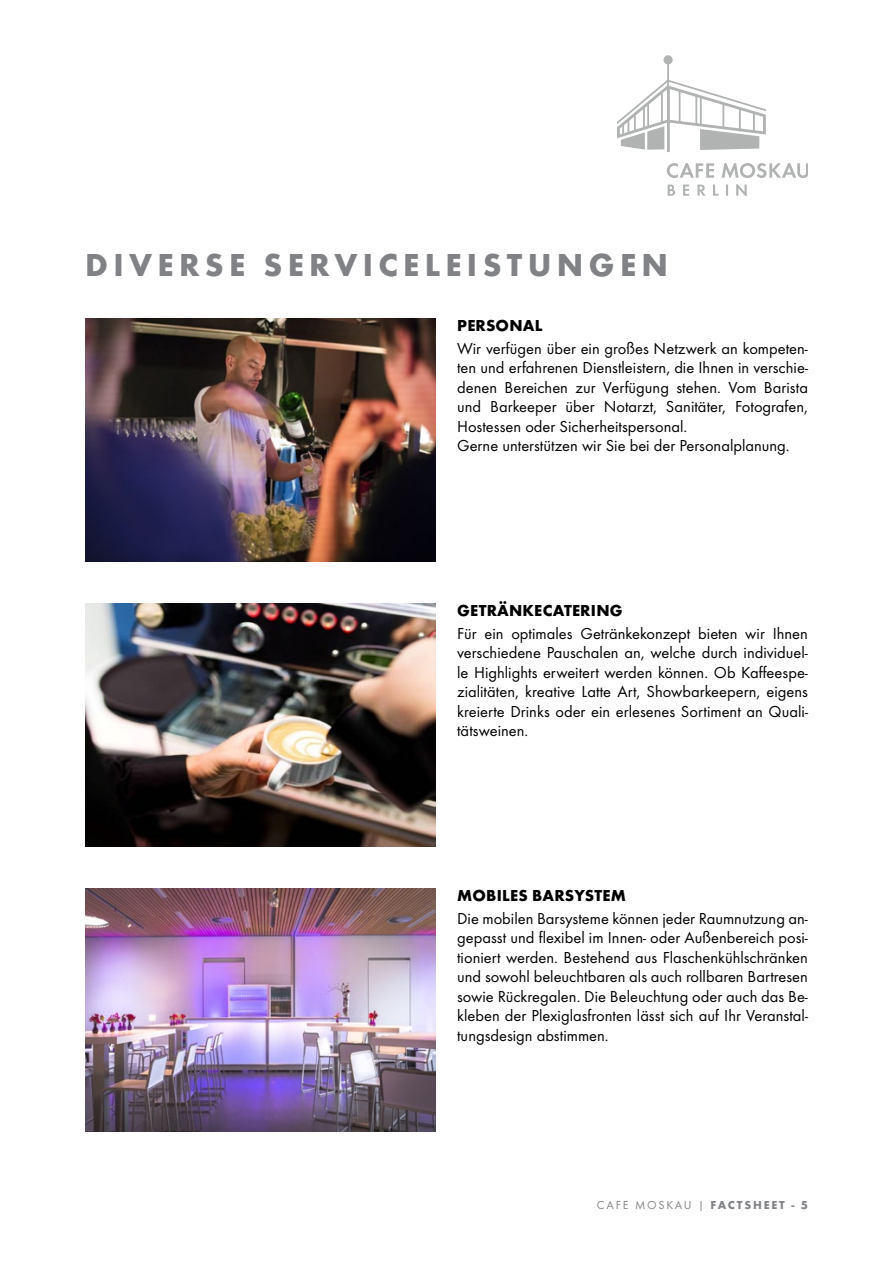
<style>
.page{position:relative;width:893px;height:1263px;background:#fff}
.page>*{position:absolute;margin:0;border:0;box-sizing:border-box;transform-origin:0 0}
.t1{font:700 33px "Function Pro";letter-spacing:.16em;color:#808285}
.t2{font:16.5px/19.5px "Function Pro";color:#000;text-align:justify}
.t3{font:700 16.5px "Function Pro";letter-spacing:.01em;color:#000}
.t4{font:700 12px "Function Pro";color:#828487}
.t5{font:12px "Function Pro";color:#828487}
.s1{font-weight:400}
</style>
<div class="page">
<svg style="left:667px;top:163px;width:141px;height:15px"></svg>
<svg style="left:668px;top:184px;width:79px;height:11px"></svg>
<hr style="left:667px;top:62px;width:2px;height:27px;background:#b1b3b3">
<div style="left:663px;top:55px;width:10px;height:9px;background:#b1b3b3;border-radius:50%"></div>
<hr style="left:667px;top:88px;width:3px;height:64px;background:#b1b3b3">
<svg style="left:617px;top:80px;width:149px;height:70px"></svg>
<img style="left:85px;top:889px;width:351px;height:242px">
<img style="left:86px;top:604px;width:350px;height:242px">
<img style="left:85px;top:319px;width:351px;height:242px">
<h1 class="t1" style="left:85px;top:245px;width:302px">DIVERSE SERVICELEISTUNGEN</h1>
<p class="t3" style="left:457px;top:316px;width:22px">PERSONAL</p>
<p class="t2" style="left:457px;top:339px;width:352px;text-align:left">Wir verfügen über ein großes Netzwerk an kompeten&shy;ten und erfahrenen Dienstleistern, die Ihnen in verschie&shy;denen Bereichen zur Verfügung stehen. Vom Barista und Barkeeper über Notarzt, Sanitäter, Fotografen, Hostessen oder Sicherheitspersonal.<br>Gerne unterstützen wir Sie bei der Personalplanung.</p>
<p class="t3" style="left:457px;top:601px;width:11px">GETR</p>
<p class="t3" style="left:497px;top:601px;width:24px">ÄNKE</p>
<p class="t3" style="left:543px;top:601px;width:22px">CATERING</p>
<p class="t2" style="left:457px;top:624px;width:352px">Für ein optimales Getränkekonzept bieten wir Ihnen verschiedene Pauschalen an, welche durch individuel&shy;le Highlights erweitert werden können. Ob Kaffeespe&shy;zialitäten, kreative Latte Art, Showbarkeepern, eigens kreierte Drinks oder ein erlesenes Sortiment an Quali&shy;tätsweinen.</p>
<p class="t3" style="left:457px;top:886px;width:26px">MOBILES</p>
<p class="t3" style="left:532px;top:886px;width:22px">BARS</p>
<p class="t3" style="left:575px;top:886px;width:22px">YSTEM</p>
<p class="t2" style="left:457px;top:908px;width:352px">Die mobilen Barsysteme können jeder Raumnutzung an&shy;gepasst und flexibel im Innen- oder Außenbereich posi&shy;tioniert werden. Bestehend aus Flaschenkühlschränken und sowohl beleuchtbaren als auch rollbaren Bartresen sowie Rückregalen. Die Beleuchtung oder auch das Be&shy;kleben der Plexiglasfronten lässt sich auf Ihr Veranstal&shy;tungsdesign abstimmen.</p>
<p class="t5" style="left:597px;top:1198px;width:9px">cafe</p>
<p class="t5" style="left:635px;top:1198px;width:32px">moska</p>
<p class="t4" style="left:684px;top:1198px;width:36px"><span class="s1">u |</span> FACTSHEET</p>
<p class="t4" style="left:791px;top:1198px;width:18px">- 5</p>
</div>
